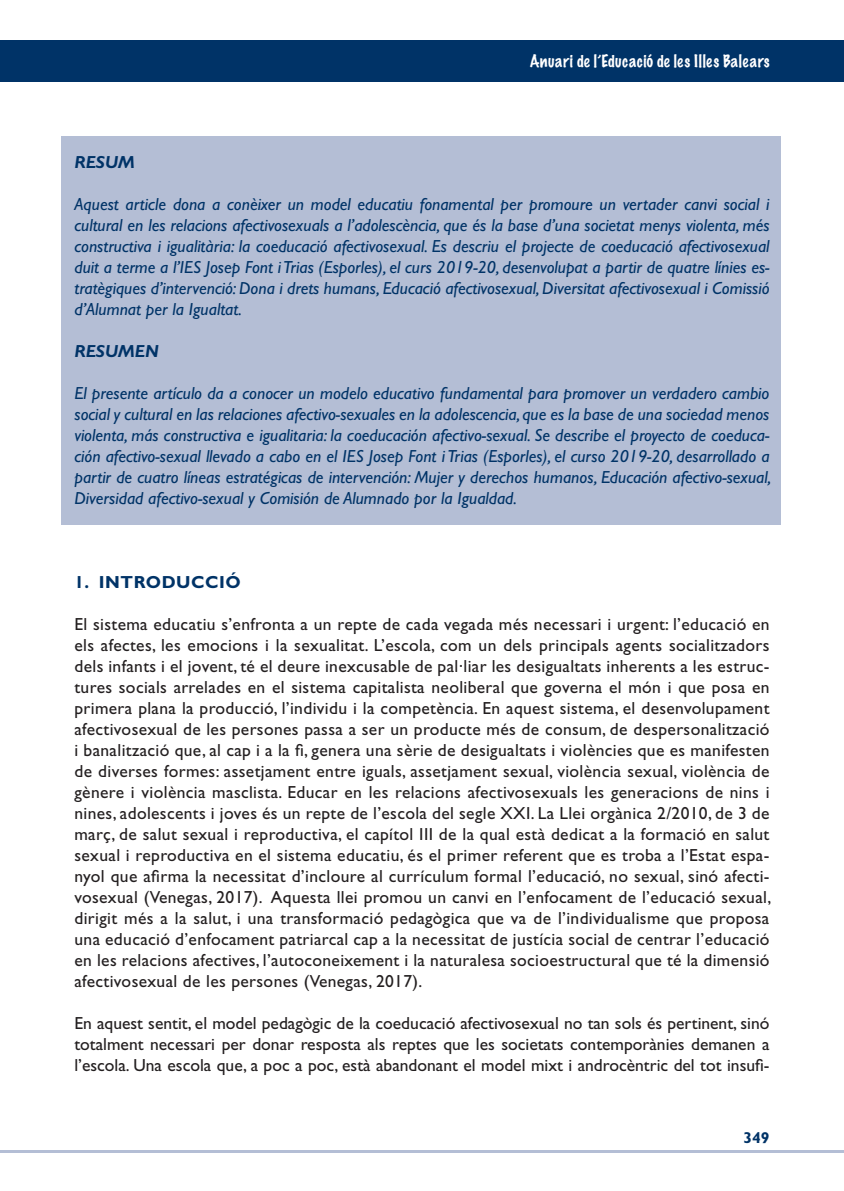
<style>
.page{position:relative;width:844px;height:1191px;background:#fff}
.page>*{position:absolute;margin:0;border:0;box-sizing:border-box;transform-origin:0 0}
.t1{font:17.5px/21px "Gill Sans Std";color:#231f20;text-align:justify}
.t2{font:italic 17.5px/21px "Gill Sans Std";color:#003367;text-align:justify}
.t3{font:700 17.5px "Gill Sans Std";letter-spacing:.03em;color:#003367}
.t4{font:italic 700 17.5px "Gill Sans Std";color:#003367}
.t5{font:100 15.75px "Marker Felt";letter-spacing:.03em;color:#fff}
.t6{font:700 15.75px "Gill Sans Std";color:#003367}
</style>
<div class="page">
<hr style="left:0;top:1150px;width:843px;height:2px;background:#b4bed5">
<div style="left:0;top:40px;width:843px;height:42px;background:#003367"></div>
<div style="left:61px;top:136px;width:719px;height:389px;background:#b4bed5"></div>
<p class="t5" style="left:529px;top:49px;width:241px">Anuari de l’Educació de les Illes Balears</p>
<p class="t4" style="left:74px;top:152px;width:62px">RESUM</p>
<p class="t2" style="left:74px;top:194px;width:696px">Aquest article dona a conèixer un model educatiu fonamental per promoure un vertader canvi social i cultural en les relacions afectivosexuals a l’adolescència, que és la base d’una societat menys violenta, més constructiva i igualitària: la coeducació afectivosexual. Es descriu el projecte de coeducació afectivosexual duit a terme a l’IES Josep Font i Trias (Esporles), el curs 2019-20, desenvolupat a partir de quatre línies es&shy;tratègiques d’intervenció: Dona i drets humans, Educació afectivosexual, Diversitat afectivosexual i Comissió d’Alumnat per la Igualtat.</p>
<p class="t4" style="left:74px;top:341px;width:86px">RESUMEN</p>
<p class="t2" style="left:74px;top:383px;width:698px">El presente artículo da a conocer un modelo educativo fundamental para promover un verdadero cambio social y cultural en las relaciones afectivo-sexuales en la adolescencia, que es la base de una sociedad menos violenta, más constructiva e igualitaria: la coeducación afectivo-sexual. Se describe el proyecto de coeduca&shy;ción afectivo-sexual llevado a cabo en el IES Josep Font i Trias (Esporles), el curso 2019-20, desarrollado a partir de cuatro líneas estratégicas de intervención: Mujer y derechos humanos, Educación afectivo-sexual, Diversidad afectivo-sexual y Comisión de Alumnado por la Igualdad.</p>
<p class="t3" style="left:74px;top:572px;width:168px">1. INTRODUCCIÓ</p>
<p class="t1" style="left:74px;top:614px;width:698px">El sistema educatiu s’enfronta a un repte de cada vegada més necessari i urgent: l’educació en els afectes, les emocions i la sexualitat. L’escola, com un dels principals agents socialitzadors dels infants i el jovent, té el deure inexcusable de pal·liar les desigualtats inherents a les estruc&shy;tures socials arrelades en el sistema capitalista neoliberal que governa el món i que posa en primera plana la producció, l’individu i la competència. En aquest sistema, el desenvolupament afectivosexual de les persones passa a ser un producte més de consum, de despersonalització i banalització que, al cap i a la fi, genera una sèrie de desigualtats i violències que es manifesten de diverses formes: assetjament entre iguals, assetjament sexual, violència sexual, violència de gènere i violència masclista. Educar en les relacions afectivosexuals les generacions de nins i nines, adolescents i joves és un repte de l’escola del segle XXI. La Llei orgànica 2/2010, de 3 de març, de salut sexual i reproductiva, el capítol III de la qual està dedicat a la formació en salut sexual i reproductiva en el sistema educatiu, és el primer referent que es troba a l’Estat espa&shy;nyol que afirma la necessitat d’incloure al currículum formal l’educació, no sexual, sinó afecti&shy;vosexual (Venegas, 2017). Aquesta llei promou un canvi en l’enfocament de l’educació sexual, dirigit més a la salut, i una transformació pedagògica que va de l’individualisme que proposa una educació d’enfocament patriarcal cap a la necessitat de justícia social de centrar l’educació en les relacions afectives, l’autoconeixement i la naturalesa socioestructural que té la dimensió afectivosexual de les persones (Venegas, 2017).</p>
<p class="t1" style="left:74px;top:1013px;width:696px">En aquest sentit, el model pedagògic de la coeducació afectivosexual no tan sols és pertinent, sinó totalment necessari per donar resposta als reptes que les societats contemporànies demanen a l’escola. Una escola que, a poc a poc, està abandonant el model mixt i androcèntric del tot insufi-</p>
<p class="t6" style="left:743px;top:1128px;width:28px">349</p>
</div>
